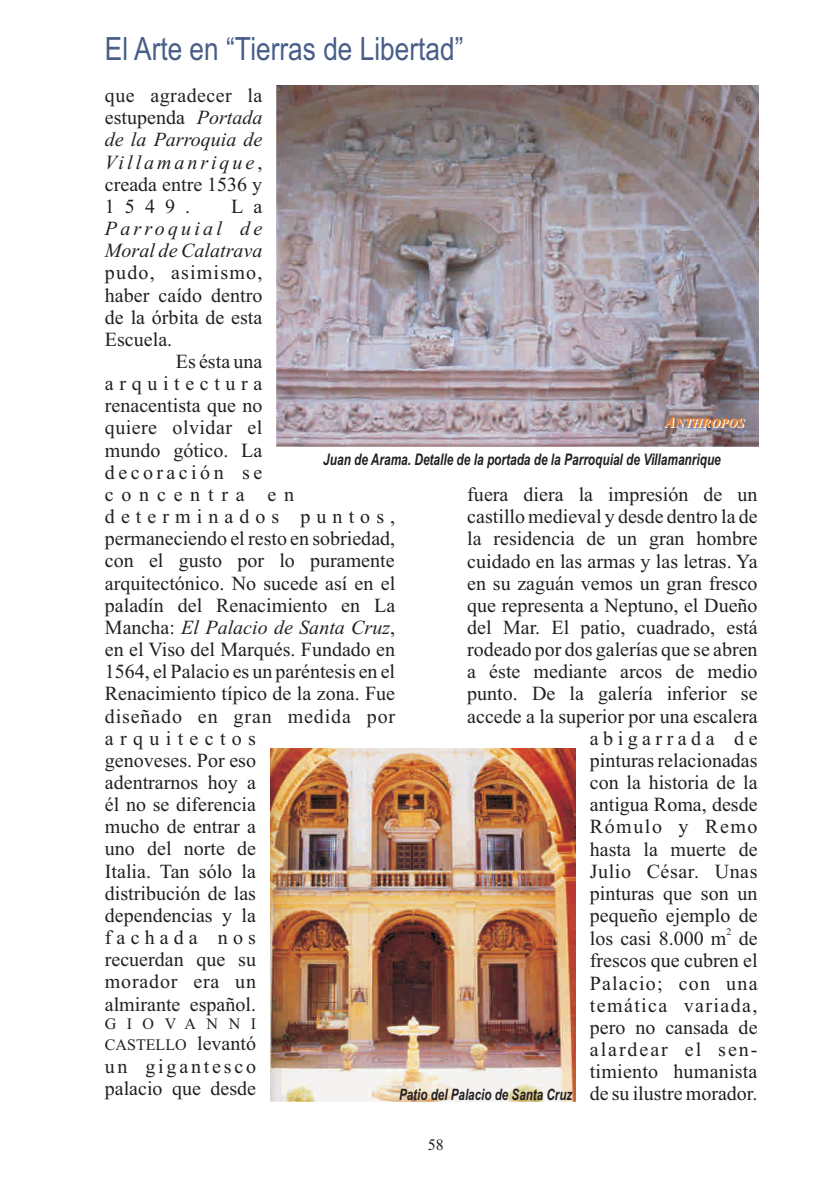
<style>
.page{position:relative;width:840px;height:1191px;background:#fff}
.page>*{position:absolute;margin:0;border:0;box-sizing:border-box;transform-origin:0 0}
.t1{font:32px "Arial Narrow";color:#485e88}
.t2{font:20px/22.2px "Times New Roman";color:#231f20;text-align:justify}
.t3{font:italic 20px "Times New Roman";color:#231f20}
.t4{font:20px "Times New Roman";letter-spacing:.06em;color:#231f20}
.t5{font:20px "Times New Roman";letter-spacing:.045em;color:#231f20}
.t6{font:20px "Times New Roman";letter-spacing:.3em;color:#231f20}
.t7{font:20px "Times New Roman";letter-spacing:.07em;color:#231f20}
.t8{font:20px "Times New Roman";letter-spacing:.02em;color:#231f20}
.t9{font:20px "Times New Roman";letter-spacing:.03em;color:#231f20}
.t10{font:20px "Times New Roman";letter-spacing:.1em;color:#231f20}
.t11{font:italic 20px "Times New Roman";letter-spacing:.16em;color:#231f20}
.t12{font:20px "Times New Roman";letter-spacing:.28em;color:#231f20}
.t13{font:20px "Times New Roman";letter-spacing:.17em;color:#231f20}
.t14{font:20px "Times New Roman";letter-spacing:.225em;color:#231f20}
.t15{font:20px "Times New Roman";letter-spacing:.04em;color:#231f20}
.t16{font:20px "Times New Roman";letter-spacing:.14em;color:#231f20}
.t17{font:20px "Times New Roman";letter-spacing:.385em;color:#231f20}
.t18{font:20px "Times New Roman";letter-spacing:.315em;color:#231f20}
.t19{font:20px "Times New Roman";letter-spacing:.075em;color:#231f20}
.t20{font:20px "Times New Roman";letter-spacing:.255em;color:#231f20}
.t21{font:italic 700 16px "Arial Narrow";color:#231f20;scale:.9 1}
.t22{font:16px "Times New Roman";color:#231f20}
.t23{font:16px "Times New Roman";letter-spacing:.655em;color:#231f20}
.t24{font:italic 700 15.6px "Arial Narrow";color:#231f20;scale:.9 1}
.t25{font:italic 700 12.8px "Times New Roman";color:#fff}
.t26{font:10px "Times New Roman";color:#231f20}
.s1{font-style:italic}
.s2{font-style:normal}
.s3{font-size:16px}
.s4{font-size:20px}
</style>
<div class="page">
<img style="left:270px;top:749px;width:305px;height:352px">
<img style="left:277px;top:85px;width:481px;height:362px">
<p class="t1" style="left:105px;top:37px;width:360px">El Arte en “Tierras de Libertad”</p>
<p class="t2" style="left:105px;top:86px;width:159px">que agradecer la estupenda <span class="s1">Portada de la Parroquia de Villamanrique</span>, creada entre 1536 y 1549.</p>
<p class="t2" style="left:231px;top:197px;width:33px">L a</p>
<p class="t11" style="left:105px;top:221px;width:159px">Parroquial de</p>
<p class="t3" style="left:105px;top:243px;width:159px">Moral de Calatrava</p>
<p class="t4" style="left:105px;top:265px;width:159px">pudo, asimismo,</p>
<p class="t2" style="left:105px;top:286px;width:159px">haber caído dentro</p>
<p class="t2" style="left:105px;top:308px;width:159px">de la órbita de esta</p>
<p class="t2" style="left:105px;top:330px;width:69px">Escuela.</p>
<p class="t2" style="left:176px;top:352px;width:88px">Es ésta una</p>
<p class="t12" style="left:105px;top:376px;width:159px">arquitectura</p>
<p class="t2" style="left:105px;top:396px;width:159px">renacentista que no</p>
<p class="t8" style="left:105px;top:420px;width:159px">quiere olvidar el</p>
<p class="t2" style="left:105px;top:441px;width:159px">mundo gótico. La</p>
<p class="t13" style="left:105px;top:465px;width:159px">decoración se</p>
<p class="t17" style="left:105px;top:487px;width:190px">concentra en</p>
<p class="t2" style="left:467px;top:485px;width:291px">fuera diera la impresión de un</p>
<p class="t6" style="left:105px;top:509px;width:291px">determinados puntos,</p>
<p class="t2" style="left:467px;top:507px;width:291px">castillo medieval y desde dentro la de</p>
<p class="t2" style="left:105px;top:529px;width:291px">permaneciendo el resto en sobriedad,</p>
<p class="t2" style="left:467px;top:529px;width:291px">la residencia de un gran hombre</p>
<p class="t2" style="left:105px;top:551px;width:291px">con el gusto por lo puramente</p>
<p class="t2" style="left:467px;top:551px;width:291px">cuidado en las armas y las letras. Ya</p>
<p class="t2" style="left:105px;top:574px;width:291px">arquitectónico. No sucede así en el</p>
<p class="t2" style="left:467px;top:574px;width:291px">en su zaguán vemos un gran fresco</p>
<p class="t2" style="left:105px;top:596px;width:291px">paladín del Renacimiento en La</p>
<p class="t2" style="left:467px;top:596px;width:291px">que representa a Neptuno, el Dueño</p>
<p class="t3" style="left:105px;top:620px;width:291px"><span class="s2">Mancha:</span> El Palacio de Santa Cruz<span class="s2">,</span></p>
<p class="t2" style="left:467px;top:618px;width:291px">del Mar. El patio, cuadrado, está</p>
<p class="t2" style="left:105px;top:640px;width:291px">en el Viso del Marqués. Fundado en</p>
<p class="t2" style="left:467px;top:640px;width:291px">rodeado por dos galerías que se abren</p>
<p class="t2" style="left:105px;top:662px;width:291px">1564, el Palacio es un paréntesis en el</p>
<p class="t2" style="left:467px;top:662px;width:291px">a éste mediante arcos de medio</p>
<p class="t2" style="left:105px;top:684px;width:291px">Renacimiento típico de la zona. Fue</p>
<p class="t2" style="left:467px;top:684px;width:291px">punto. De la galería inferior se</p>
<p class="t5" style="left:105px;top:708px;width:291px">diseñado en gran medida por</p>
<p class="t2" style="left:467px;top:707px;width:292px">accede a la superior por una escalera</p>
<p class="t18" style="left:105px;top:731px;width:153px">arquitectos</p>
<p class="t14" style="left:589px;top:731px;width:169px">abigarrada de</p>
<p class="t2" style="left:105px;top:751px;width:153px">genoveses. Por eso</p>
<p class="t2" style="left:589px;top:751px;width:169px">pinturas relacionadas</p>
<p class="t2" style="left:105px;top:773px;width:153px">adentrarnos hoy a</p>
<p class="t2" style="left:589px;top:773px;width:169px">con la historia de la</p>
<p class="t2" style="left:105px;top:795px;width:153px">él no se diferencia</p>
<p class="t2" style="left:589px;top:795px;width:169px">antigua Roma, desde</p>
<p class="t2" style="left:105px;top:817px;width:153px">mucho de entrar a</p>
<p class="t19" style="left:589px;top:819px;width:169px">Rómulo y Remo</p>
<p class="t2" style="left:105px;top:839px;width:153px">uno del norte de</p>
<p class="t2" style="left:589px;top:839px;width:169px">hasta la muerte de</p>
<p class="t2" style="left:105px;top:861px;width:153px">Italia. Tan sólo la</p>
<p class="t9" style="left:589px;top:864px;width:169px">Julio César. Unas</p>
<p class="t2" style="left:105px;top:884px;width:153px">distribución de las</p>
<p class="t2" style="left:589px;top:884px;width:169px">pinturas que son un</p>
<p class="t2" style="left:105px;top:906px;width:153px">dependencias y la</p>
<p class="t2" style="left:589px;top:906px;width:169px">pequeño ejemplo de</p>
<p class="t26" style="left:726px;top:928px;width:6px">2</p>
<p class="t25" style="left:665px;top:419px;width:81px"><span class="s3">A</span>NTHROPOS</p>
<p class="t21" style="left:323px;top:453px;width:443px">Juan de Arama. Detalle de la portada de la Parroquial de Villamanrique</p>
<p class="t20" style="left:105px;top:930px;width:153px">fachada nos</p>
<p class="t2" style="left:589px;top:929px;width:169px">los casi 8.000 m de</p>
<p class="t2" style="left:105px;top:950px;width:153px">recuerdan que su</p>
<p class="t2" style="left:589px;top:951px;width:169px">frescos que cubren el</p>
<p class="t15" style="left:105px;top:974px;width:153px">morador era un</p>
<p class="t4" style="left:589px;top:975px;width:169px">Palacio; con una</p>
<p class="t2" style="left:105px;top:994px;width:153px">almirante español.</p>
<p class="t7" style="left:589px;top:998px;width:169px">temática variada,</p>
<p class="t23" style="left:105px;top:1018px;width:153px">GIOVANNI</p>
<p class="t2" style="left:589px;top:1018px;width:169px">pero no cansada de</p>
<p class="t22" style="left:105px;top:1039px;width:153px">CASTELLO <span class="s4">levantó</span></p>
<p class="t10" style="left:589px;top:1042px;width:169px">alardear el sen-</p>
<p class="t16" style="left:105px;top:1058px;width:153px">un gigantesco</p>
<p class="t2" style="left:589px;top:1062px;width:169px">timiento humanista</p>
<p class="t2" style="left:105px;top:1079px;width:153px">palacio que desde</p>
<p class="t2" style="left:589px;top:1084px;width:169px">de su ilustre morador.</p>
<p class="t24" style="left:399px;top:1089px;width:194px">Patio del Palacio de Santa Cruz</p>
<p class="t22" style="left:427px;top:1139px;width:17px">58</p>
</div>
